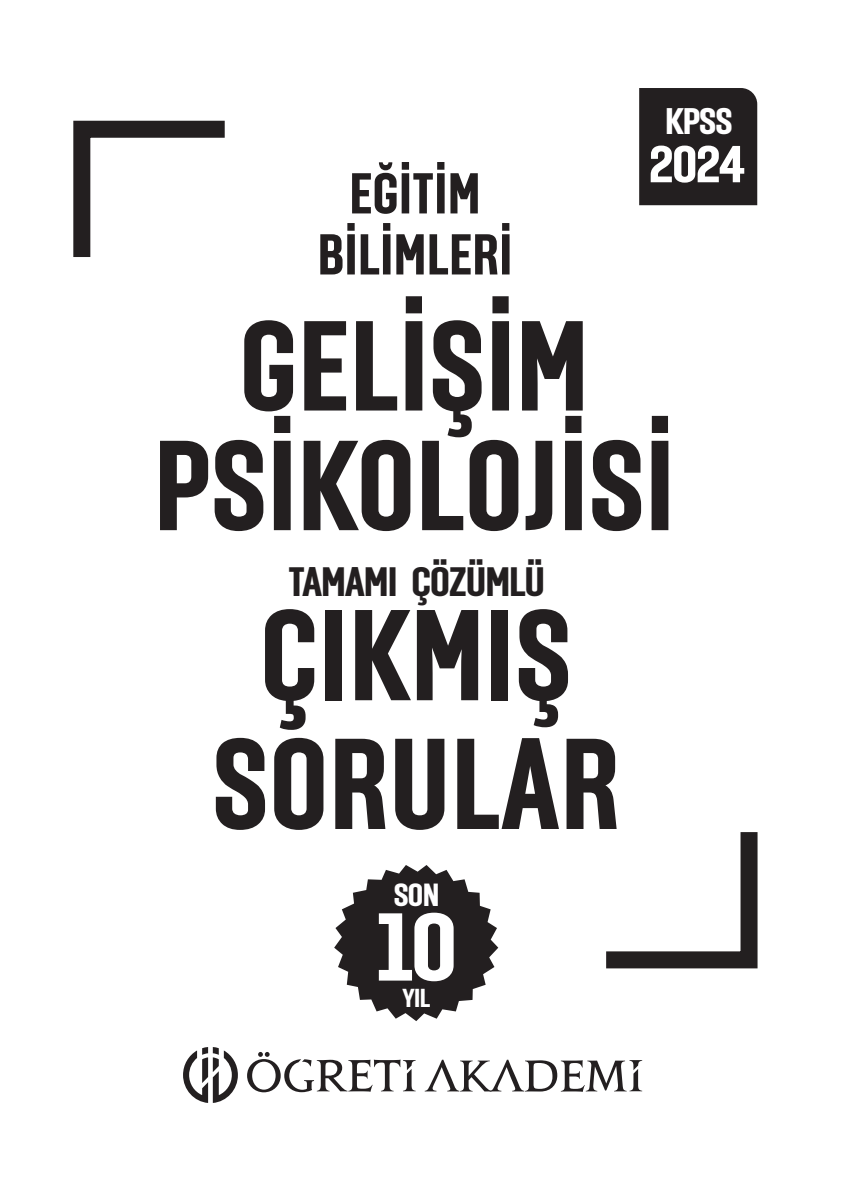
<style>
.page{position:relative;width:851px;height:1191px;background:#fff}
.page>*{position:absolute;margin:0;border:0;box-sizing:border-box;transform-origin:0 0}
.t1{font:800 128.8px/128.8px "Solido Condensed";letter-spacing:.01em;color:#231f20;text-align:center}
.t2{font:800 127.6px/119.6px "Solido Condensed";letter-spacing:.01em;color:#231f20;text-align:center}
.t3{font:800 96px "Solido Condensed";color:#fff;scale:1.04 1}
.t4{font:800 57.4px/61px "Solido Condensed";letter-spacing:.01em;color:#231f20;text-align:center}
.t5{font:800 51.8px "Solido Condensed";color:#fff;scale:1.04 1}
.t6{font:800 41px "Solido Condensed";letter-spacing:-.02em;color:#231f20;scale:1.04 1}
.t7{font:800 37px "Solido Condensed";color:#fff;scale:1.04 1}
.t8{font:800 32px "Solido Condensed";color:#fff;scale:1.04 1}
.t9{font:800 26px "Solido Condensed";color:#fff;scale:1.04 1}
</style>
<div class="page">
<div style="left:639px;top:88px;width:118px;height:117px;background:#231f20"></div>
<svg style="left:73px;top:120px;width:152px;height:137px"></svg>
<svg style="left:247px;top:1052px;width:168px;height:40px"></svg>
<svg style="left:424px;top:1059px;width:218px;height:32px"></svg>
<svg style="left:183px;top:1047px;width:55px;height:56px"></svg>
<svg style="left:606px;top:832px;width:152px;height:137px"></svg>
<svg style="left:334px;top:865px;width:164px;height:156px"></svg>
<p class="t4" style="left:317px;top:166px;width:196px">EĞİTİM<br>BİLİMLERİ</p>
<p class="t7" style="left:665px;top:100px;width:66px">KPSS</p>
<p class="t5" style="left:648px;top:135px;width:94px">2024</p>
<p class="t2" style="left:154px;top:314px;width:521px">GELİŞİM<br>PSİKOLOJİSİ</p>
<p class="t6" style="left:288px;top:558px;width:248px">TAMAMI ÇÖZÜMLÜ</p>
<p class="t1" style="left:212px;top:599px;width:408px">ÇIKMIŞ<br>SORULAR</p>
<p class="t8" style="left:393px;top:876px;width:45px">SON</p>
<p class="t3" style="left:376px;top:893px;width:80px">10</p>
<p class="t9" style="left:402px;top:983px;width:28px">YIL</p>
</div>
